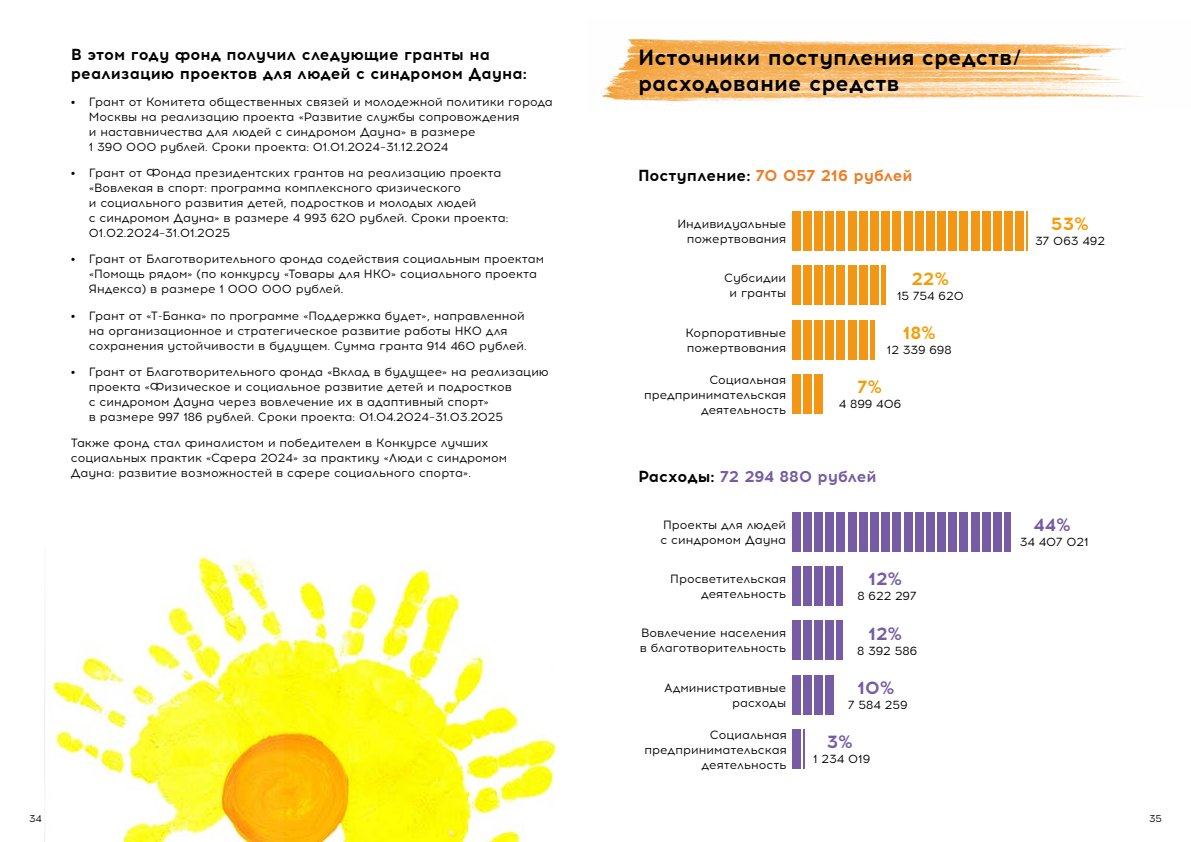
<style>
.page{position:relative;width:1191px;height:842px;background:#fff}
.page>*{position:absolute;margin:0;border:0;box-sizing:border-box;transform-origin:0 0}
.t1{font:700 22px/26.4px "Acrom";color:#000}
.t2{font:700 18px "Acrom";color:#765ca4}
.t3{font:700 18px "Acrom";color:#f59d08}
.t4{font:700 16px/19.2px "Acrom";color:#000}
.t5{font:700 16px "Acrom";color:#ee7d26}
.t6{font:700 16px "Acrom";color:#765ca4}
.t7{font:12px/15px "Acrom";color:#000}
.t8{font:10px "Acrom";color:#000}
.s1{color:#000}
</style>
<div class="page">
<img style="left:601px;top:38px;width:543px;height:67px">
<img style="left:44px;top:553px;width:512px;height:289px">
<div style="left:792px;top:374px;width:9px;height:40px;background:#f39613"></div>
<div style="left:803px;top:374px;width:9px;height:40px;background:#f39613"></div>
<div style="left:814px;top:374px;width:9px;height:40px;background:#f39613"></div>
<div style="left:792px;top:675px;width:9px;height:40px;background:#765ca4"></div>
<div style="left:803px;top:675px;width:9px;height:40px;background:#765ca4"></div>
<div style="left:814px;top:675px;width:9px;height:40px;background:#765ca4"></div>
<div style="left:792px;top:729px;width:9px;height:40px;background:#765ca4"></div>
<hr style="left:803px;top:729px;width:1px;height:40px;background:#765ca4">
<div style="left:792px;top:266px;width:9px;height:39px;background:#f39613"></div>
<div style="left:803px;top:266px;width:9px;height:39px;background:#f39613"></div>
<div style="left:825px;top:266px;width:9px;height:39px;background:#f39613"></div>
<div style="left:814px;top:266px;width:9px;height:39px;background:#f39613"></div>
<div style="left:836px;top:266px;width:9px;height:39px;background:#f39613"></div>
<div style="left:847px;top:266px;width:9px;height:39px;background:#f39613"></div>
<div style="left:859px;top:266px;width:8px;height:39px;background:#f39613"></div>
<hr style="left:881px;top:266px;width:4px;height:39px;background:#f39613">
<div style="left:870px;top:266px;width:9px;height:39px;background:#f39613"></div>
<div style="left:792px;top:566px;width:9px;height:40px;background:#765ca4"></div>
<div style="left:803px;top:566px;width:9px;height:40px;background:#765ca4"></div>
<div style="left:825px;top:566px;width:9px;height:40px;background:#765ca4"></div>
<div style="left:814px;top:566px;width:9px;height:40px;background:#765ca4"></div>
<div style="left:836px;top:566px;width:6px;height:40px;background:#765ca4"></div>
<div style="left:792px;top:320px;width:9px;height:40px;background:#f39613"></div>
<div style="left:803px;top:320px;width:9px;height:40px;background:#f39613"></div>
<div style="left:825px;top:320px;width:9px;height:40px;background:#f39613"></div>
<div style="left:814px;top:320px;width:9px;height:40px;background:#f39613"></div>
<div style="left:836px;top:320px;width:9px;height:40px;background:#f39613"></div>
<div style="left:847px;top:320px;width:9px;height:40px;background:#f39613"></div>
<div style="left:859px;top:320px;width:8px;height:40px;background:#f39613"></div>
<hr style="left:870px;top:320px;width:4px;height:40px;background:#f39613">
<div style="left:792px;top:621px;width:9px;height:39px;background:#765ca4"></div>
<div style="left:803px;top:621px;width:9px;height:39px;background:#765ca4"></div>
<div style="left:825px;top:621px;width:9px;height:39px;background:#765ca4"></div>
<div style="left:814px;top:621px;width:9px;height:39px;background:#765ca4"></div>
<div style="left:836px;top:621px;width:6px;height:39px;background:#765ca4"></div>
<div style="left:792px;top:211px;width:9px;height:40px;background:#f39613"></div>
<div style="left:803px;top:211px;width:9px;height:40px;background:#f39613"></div>
<div style="left:825px;top:211px;width:9px;height:40px;background:#f39613"></div>
<div style="left:814px;top:211px;width:9px;height:40px;background:#f39613"></div>
<div style="left:836px;top:211px;width:9px;height:40px;background:#f39613"></div>
<div style="left:903px;top:211px;width:9px;height:40px;background:#f39613"></div>
<div style="left:914px;top:211px;width:9px;height:40px;background:#f39613"></div>
<div style="left:937px;top:211px;width:9px;height:40px;background:#f39613"></div>
<div style="left:926px;top:211px;width:9px;height:40px;background:#f39613"></div>
<div style="left:948px;top:211px;width:9px;height:40px;background:#f39613"></div>
<div style="left:847px;top:211px;width:9px;height:40px;background:#f39613"></div>
<div style="left:859px;top:211px;width:8px;height:40px;background:#f39613"></div>
<div style="left:881px;top:211px;width:9px;height:40px;background:#f39613"></div>
<div style="left:870px;top:211px;width:9px;height:40px;background:#f39613"></div>
<div style="left:892px;top:211px;width:9px;height:40px;background:#f39613"></div>
<div style="left:959px;top:211px;width:9px;height:40px;background:#f39613"></div>
<div style="left:970px;top:211px;width:9px;height:40px;background:#f39613"></div>
<div style="left:993px;top:211px;width:9px;height:40px;background:#f39613"></div>
<div style="left:981px;top:211px;width:9px;height:40px;background:#f39613"></div>
<div style="left:1004px;top:211px;width:9px;height:40px;background:#f39613"></div>
<div style="left:1015px;top:211px;width:9px;height:40px;background:#f39613"></div>
<hr style="left:1026px;top:211px;width:1px;height:40px;background:#f39613">
<div style="left:792px;top:512px;width:9px;height:40px;background:#765ca4"></div>
<div style="left:803px;top:512px;width:9px;height:40px;background:#765ca4"></div>
<div style="left:825px;top:512px;width:9px;height:40px;background:#765ca4"></div>
<div style="left:814px;top:512px;width:9px;height:40px;background:#765ca4"></div>
<div style="left:836px;top:512px;width:9px;height:40px;background:#765ca4"></div>
<div style="left:903px;top:512px;width:9px;height:40px;background:#765ca4"></div>
<div style="left:914px;top:512px;width:9px;height:40px;background:#765ca4"></div>
<div style="left:937px;top:512px;width:9px;height:40px;background:#765ca4"></div>
<div style="left:926px;top:512px;width:9px;height:40px;background:#765ca4"></div>
<div style="left:948px;top:512px;width:9px;height:40px;background:#765ca4"></div>
<div style="left:847px;top:512px;width:9px;height:40px;background:#765ca4"></div>
<div style="left:859px;top:512px;width:8px;height:40px;background:#765ca4"></div>
<div style="left:881px;top:512px;width:9px;height:40px;background:#765ca4"></div>
<div style="left:870px;top:512px;width:9px;height:40px;background:#765ca4"></div>
<div style="left:892px;top:512px;width:9px;height:40px;background:#765ca4"></div>
<div style="left:959px;top:512px;width:9px;height:40px;background:#765ca4"></div>
<div style="left:970px;top:512px;width:9px;height:40px;background:#765ca4"></div>
<div style="left:993px;top:512px;width:9px;height:40px;background:#765ca4"></div>
<div style="left:981px;top:512px;width:9px;height:40px;background:#765ca4"></div>
<div style="left:1004px;top:512px;width:7px;height:40px;background:#765ca4"></div>
<div style="left:825px;top:675px;width:9px;height:40px;background:#765ca4"></div>
<h3 class="t4" style="left:71px;top:45px;width:457px">В этом году фонд получил следующие гранты на реализацию проектов для людей с синдромом Дауна:</h3>
<p class="t7" style="left:89px;top:95px;width:465px;text-indent:-18px">• Грант от Комитета общественных связей и молодежной политики города Москвы на реализацию проекта «Развитие службы сопровождения<br>и наставничества для людей с синдромом Дауна» в размере<br>1 390 000 рублей. Сроки проекта: 01.01.2024–31.12.2024</p>
<p class="t7" style="left:89px;top:166px;width:421px;text-indent:-18px">• Грант от Фонда президентских грантов на реализацию проекта «Вовлекая в спорт: программа комплексного физического<br>и социального развития детей, подростков и молодых людей<br>с синдромом Дауна» в размере 4 993 620 рублей. Сроки проекта:<br>01.02.2024–31.01.2025</p>
<p class="t7" style="left:89px;top:252px;width:457px;text-indent:-18px">• Грант от Благотворительного фонда содействия социальным проектам «Помощь рядом» (по конкурсу «Товары для НКО» социального проекта<br>Яндекса) в размере 1 000 000 рублей.</p>
<p class="t7" style="left:89px;top:309px;width:439px;text-indent:-18px">• Грант от «Т-Банка» по программе «Поддержка будет», направленной на организационное и стратегическое развитие работы НКО для сохранения устойчивости в будущем. Сумма гранта 914 460 рублей.</p>
<p class="t7" style="left:89px;top:365px;width:461px;text-indent:-18px">• Грант от Благотворительного фонда «Вклад в будущее» на реализацию проекта «Физическое и социальное развитие детей и подростков<br>с синдромом Дауна через вовлечение их в адаптивный спорт»<br>в размере 997 186 рублей. Сроки проекта: 01.04.2024–31.03.2025</p>
<p class="t7" style="left:71px;top:436px;width:438px">Также фонд стал финалистом и победителем в Конкурсе лучших социальных практик «Сфера 2024» за практику «Люди с синдромом<br>Дауна: развитие возможностей в сфере социального спорта».</p>
<h1 class="t1" style="left:638px;top:44px;width:385px">Источники поступления средств/ расходование средств</h1>
<h3 class="t5" style="left:638px;top:164px;width:276px"><span class="s1">Поступление:</span> 70 057 216 рублей</h3>
<p class="t7" style="left:677px;top:217px;width:110px;text-align:right">Индивидуальные пожертвования</p>
<h2 class="t3" style="left:1051px;top:211px;width:40px">53%</h2>
<p class="t7" style="left:1035px;top:234px;width:71px">37 063 492</p>
<p class="t7" style="left:724px;top:271px;width:63px;text-align:center">Субсидии и гранты</p>
<h2 class="t3" style="left:911px;top:266px;width:39px">22%</h2>
<p class="t7" style="left:897px;top:288px;width:68px">15 754 620</p>
<p class="t7" style="left:685px;top:325px;width:102px">Корпоративные пожертвования</p>
<h2 class="t3" style="left:902px;top:320px;width:35px">18%</h2>
<p class="t7" style="left:886px;top:343px;width:66px">12 339 698</p>
<p class="t7" style="left:644px;top:372px;width:144px;text-align:right">Социальная предпринимательская деятельность</p>
<h2 class="t3" style="left:857px;top:374px;width:26px">7%</h2>
<p class="t7" style="left:838px;top:397px;width:64px">4 899 406</p>
<h3 class="t6" style="left:638px;top:465px;width:240px"><span class="s1">Расходы:</span> 72 294 880 рублей</h3>
<p class="t7" style="left:660px;top:518px;width:127px">Проекты для людей с синдромом Дауна</p>
<h2 class="t2" style="left:1033px;top:512px;width:39px">44%</h2>
<p class="t7" style="left:1019px;top:535px;width:70px">34 407 021</p>
<p class="t7" style="left:670px;top:572px;width:117px;text-align:right">Просветительская деятельность</p>
<h2 class="t2" style="left:868px;top:566px;width:36px">12%</h2>
<p class="t7" style="left:857px;top:589px;width:61px">8 622 297</p>
<p class="t7" style="left:640px;top:626px;width:148px">Вовлечение населения в благотворительность</p>
<h2 class="t2" style="left:868px;top:621px;width:36px">12%</h2>
<p class="t7" style="left:857px;top:644px;width:62px">8 392 586</p>
<p class="t7" style="left:664px;top:681px;width:123px;text-align:right">Административные расходы</p>
<h2 class="t2" style="left:857px;top:675px;width:39px">10%</h2>
<p class="t7" style="left:848px;top:698px;width:61px">7 584 259</p>
<p class="t7" style="left:644px;top:727px;width:144px;text-align:right">Социальная предпринимательская деятельность</p>
<h2 class="t2" style="left:826px;top:729px;width:28px">3%</h2>
<p class="t7" style="left:813px;top:752px;width:59px">1 234 019</p>
<p class="t8" style="left:29px;top:812px;width:14px">34</p>
<p class="t8" style="left:1149px;top:812px;width:14px">35</p>
</div>
